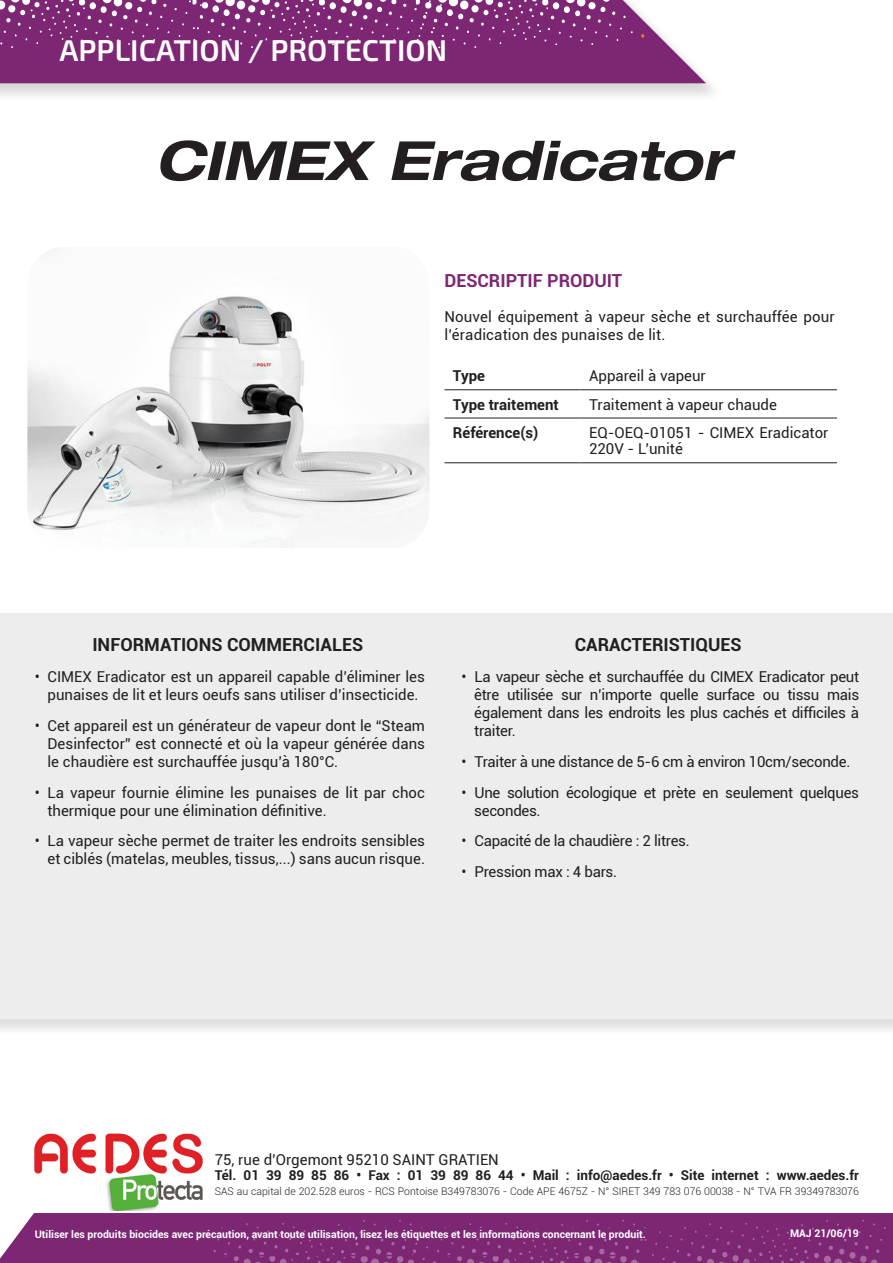
<style>
.page{position:relative;width:893px;height:1263px;background:#fff}
.page>*{position:absolute;margin:0;border:0;box-sizing:border-box;transform-origin:0 0}
.t1{font:italic 700 expanded 54px "Helvetica Neue LT Std";color:#231f20}
.t2{font:600 30px "Exo 2";color:#fff}
.t3{font:700 18px "Roboto";color:#231f20}
.t4{font:700 18px "Roboto";color:#7d2674}
.t5{font:15px/18px "Roboto";color:#231f20}
.t6{font:15px/18px "Roboto";letter-spacing:-.02em;color:#231f20}
.t7{font:700 15px "Roboto";color:#231f20}
.t8{font:700 13.5px "Roboto";color:#231f20}
.t9{font:700 10.5px "Roboto";color:#fff}
.t10{font:300 10.5px "Roboto";color:#231f20}
</style>
<div class="page">
<div style="left:0;top:614px;width:893px;height:422px;background:#231f20;opacity:.14"></div>
<div style="left:0;top:613px;width:893px;height:406px;background:#eeeded"></div>
<svg style="left:444px;top:390px;width:393px;height:28px"></svg>
<hr style="left:444px;top:389px;width:137px;height:1px;background:#231f20">
<hr style="left:581px;top:389px;width:256px;height:1px;background:#231f20">
<hr style="left:444px;top:418px;width:137px;height:1px;background:#231f20">
<hr style="left:581px;top:418px;width:256px;height:1px;background:#231f20">
<hr style="left:444px;top:462px;width:137px;height:1px;background:#231f20">
<hr style="left:581px;top:462px;width:256px;height:1px;background:#231f20">
<img style="left:34px;top:1133px;width:169px;height:78px">
<div style="left:0;top:0;width:723px;height:101px;background:#231f20;opacity:.18"></div>
<svg style="left:0;top:0;width:706px;height:83px;background:#8c4084"></svg>
<svg style="left:641px;top:34px;width:3px;height:4px"></svg>
<svg style="left:0;top:0;width:625px;height:48px;background:#883980"></svg>
<svg style="left:0;top:1213px;width:893px;height:50px;background:#812d78"></svg>
<div style="left:33px;top:1228px;width:618px;height:28px;border:2px solid #7d2674"></div>
<img style="left:27px;top:248px;width:402px;height:300px">
<p class="t2" style="left:60px;top:33px;width:389px">APPLICATION / PROTECTION</p>
<p class="t1" style="left:155px;top:127px;width:576px">CIMEX Eradicator</p>
<p class="t4" style="left:444px;top:268px;width:179px">DESCRIPTIF PRODUIT</p>
<p class="t5" style="left:444px;top:307px;width:392px">Nouvel équipement à vapeur sèche et surchauffée pour l’éradication des punaises de lit.</p>
<p class="t7" style="left:453px;top:365px;width:33px">Type</p>
<p class="t5" style="left:589px;top:366px;width:118px">Appareil à vapeur</p>
<p class="t7" style="left:453px;top:394px;width:107px">Type traitement</p>
<p class="t5" style="left:589px;top:395px;width:189px">Traitement à vapeur chaude</p>
<p class="t7" style="left:453px;top:422px;width:87px">Référence(s)</p>
<p class="t5" style="left:589px;top:424px;width:241px;line-height:16.5px">EQ-OEQ-01051 - CIMEX Eradicator<br>220V - L’unité</p>
<p class="t3" style="left:92px;top:632px;width:272px">INFORMATIONS COMMERCIALES</p>
<p class="t5" style="left:35px;top:667px;width:392px;text-align:center">• CIMEX Eradicator est un appareil capable d’éliminer les punaises de lit et leurs oeufs sans utiliser d’insecticide.</p>
<p class="t5" style="left:48px;top:716px;width:379px;text-align:justify;text-indent:-13px">• Cet appareil est un générateur de vapeur dont le “Steam Desinfector” est connecté et où la vapeur générée dans le chaudière est surchauffée jusqu’à 180°C.</p>
<p class="t5" style="left:48px;top:783px;width:379px;text-indent:-13px">• La vapeur fournie élimine les punaises de lit par choc thermique pour une élimination définitive.</p>
<p class="t5" style="left:35px;top:831px;width:392px;text-align:right">• La vapeur sèche permet de traiter les endroits sensibles et ciblés (matelas, meubles, tissus,...) sans aucun risque.</p>
<p class="t3" style="left:575px;top:632px;width:168px">CARACTERISTIQUES</p>
<p class="t5" style="left:474px;top:667px;width:386px;text-align:justify;text-indent:-13px">• La vapeur sèche et surchauffée du CIMEX Eradicator peut être utilisée sur n’importe quelle surface ou tissu mais également dans les endroits les plus cachés et difficiles à traiter.</p>
<p class="t6" style="left:461px;top:752px;width:390px">• Traiter à une distance de 5-6 cm à environ 10cm/seconde.</p>
<p class="t6" style="left:474px;top:783px;width:386px;text-indent:-13px">• Une solution écologique et prète en seulement quelques secondes.</p>
<p class="t6" style="left:461px;top:831px;width:230px">• Capacité de la chaudière : 2 litres.</p>
<p class="t6" style="left:461px;top:862px;width:157px">• Pression max : 4 bars.</p>
<p class="t5" style="left:215px;top:1150px;width:286px">75, rue d’Orgemont 95210 SAINT GRATIEN</p>
<p class="t8" style="left:215px;top:1165px;width:646px">Tél. 01 39 89 85 86 • Fax : 01 39 89 86 44 • Mail : info@aedes.fr • Site internet : www.aedes.fr</p>
<p class="t10" style="left:215px;top:1184px;width:646px">SAS au capital de 202.528 euros - RCS Pontoise B349783076 - Code APE 4675Z - N° SIRET 349 783 076 00038 - N° TVA FR 39349783076</p>
<p class="t9" style="left:35px;top:1226px;width:613px">Utiliser les produits biocides avec précaution, avant toute utilisation, lisez les étiquettes et les informations concernant le produit.</p>
<p class="t9" style="left:790px;top:1226px;width:70px">MAJ 21/06/19</p>
</div>
